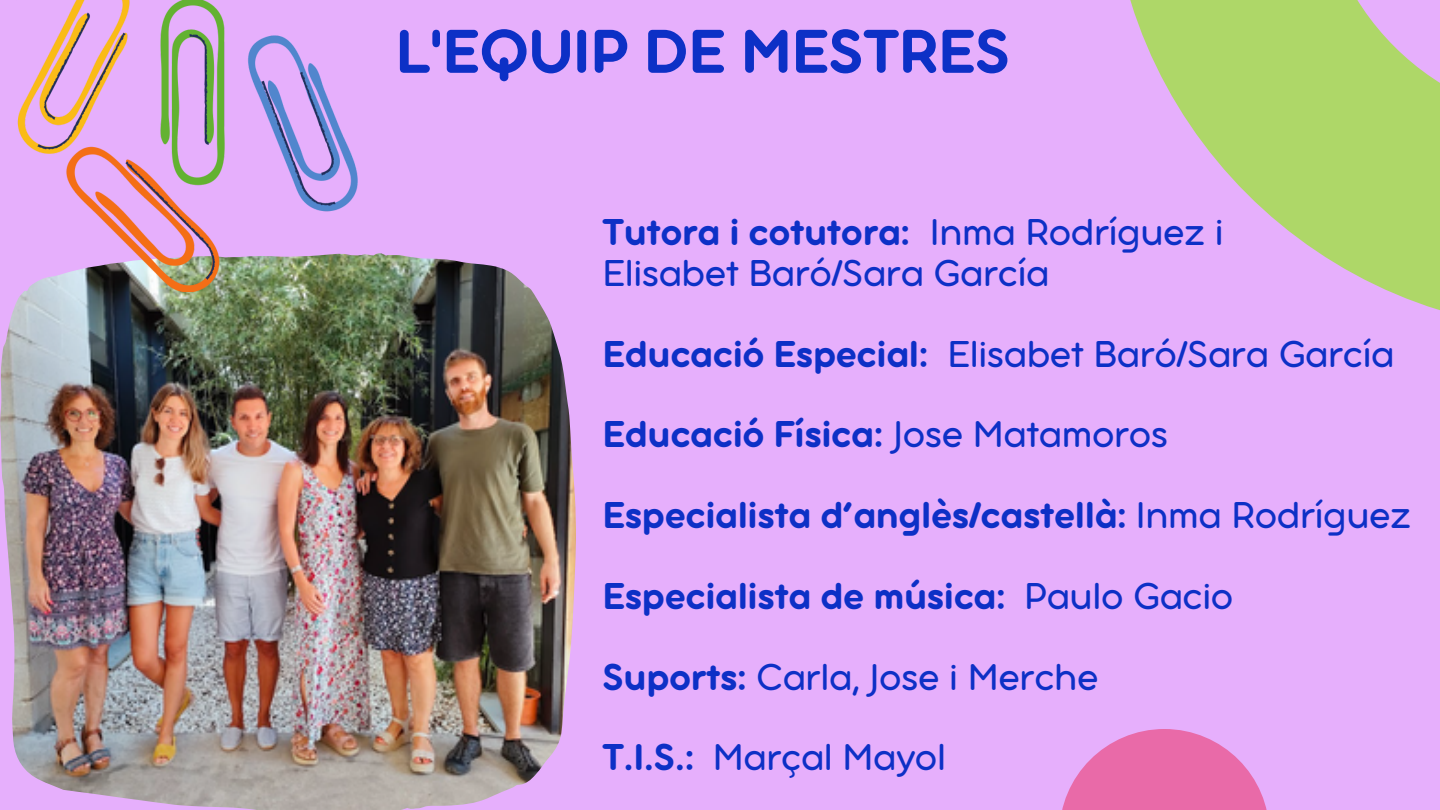
<style>
.page{position:relative;width:1440px;height:810px;background:#e6affc}
.page>*{position:absolute;margin:0;border:0;box-sizing:border-box;transform-origin:0 0}
.t1{font:67.2px "Aristotelica Pro Tx Bld";letter-spacing:-.01em;color:#0d30c6}
.t2{font:40.6px/80.7px "Aristotelica Pro Tx Bld";letter-spacing:-.01em;color:#0d30c6}
.t3{font:40.6px/80.7px "Aristotelica Pro Tx";letter-spacing:-.01em;color:#0d30c6}
.s1{font-family:"Aristotelica Pro Tx"}
.s2{font-family:"Aristotelica Pro Tx Bld"}
</style>
<div class="page">
<svg style="left:1130px;top:0;width:310px;height:310px;fill:#aed768"></svg>
<img style="left:0;top:253px;width:575px;height:557px">
<svg style="left:1062px;top:729px;width:205px;height:81px"></svg>
<img style="left:16px;top:0;width:342px;height:291px">
<h1 class="t1" style="left:395px;top:29px;width:617px">L'EQUIP DE MESTRES</h1>
<p class="t2" style="left:602px;top:195px;width:623px">Tutora i cotutora: <span class="s1">Inma Rodríguez i</span></p>
<p class="t3" style="left:602px;top:236px;width:794px">Elisabet Baró/Sara García<br><span class="s2">Educació Especial:</span> Elisabet Baró/Sara García</p>
<p class="t2" style="left:602px;top:397px;width:810px">Educació Física: <span class="s1">Jose Matamoros<br></span>Especialista d’anglès/castellà: <span class="s1">Inma Rodríguez<br></span>Especialista de música: <span class="s1">Paulo Gacio</span></p>
<p class="t3" style="left:602px;top:640px;width:498px"><span class="s2">Suports:</span> Carla, Jose i Merche<br><span class="s2">T.I.S.:</span> Marçal Mayol</p>
</div>
